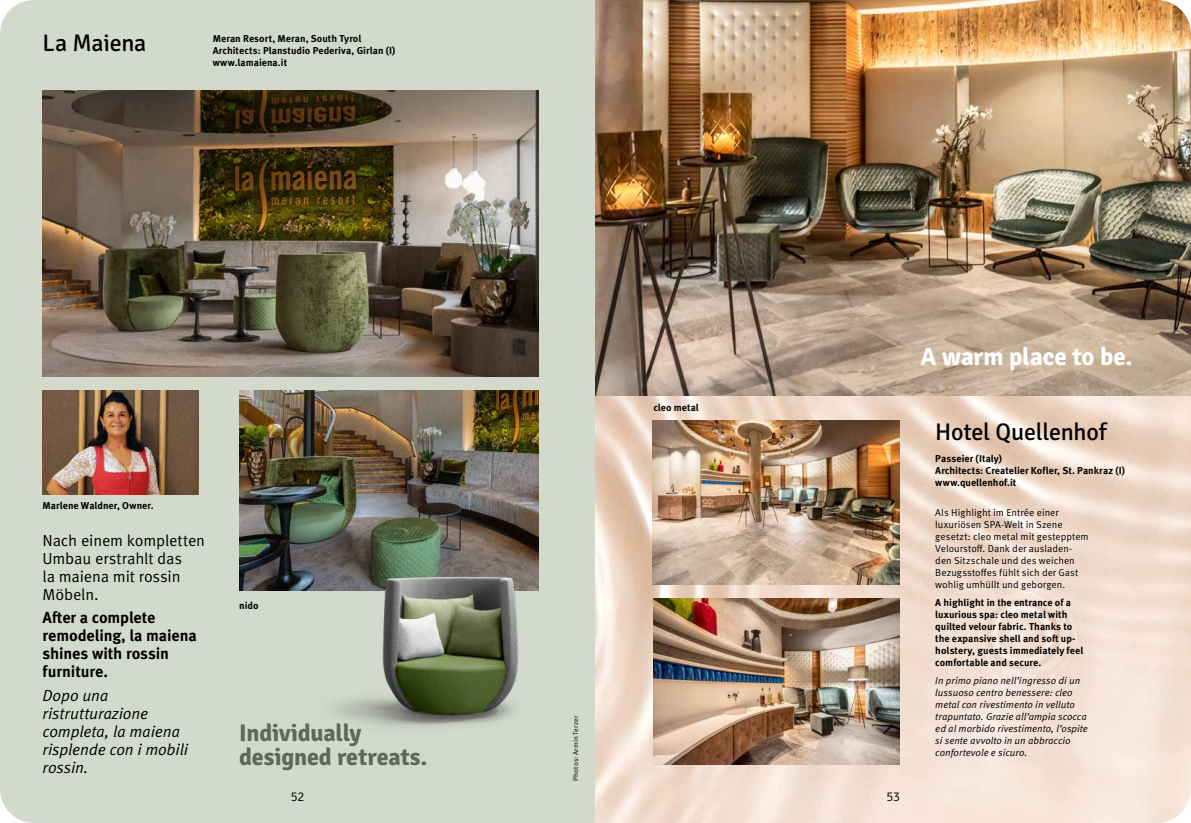
<style>
.page{position:relative;width:1191px;height:823px;background:#fff}
.page>*{position:absolute;margin:0;border:0;box-sizing:border-box;transform-origin:0 0}
.t1{font:700 25px "Signika";letter-spacing:-.005em;color:#fff}
.t2{font:700 24px/24px "Signika";letter-spacing:-.01em;color:#5d695f}
.t3{font:24px "Signika";letter-spacing:-.01em;color:#000}
.t4{font:16px/18px "Meta OT Norm Ita";letter-spacing:-.01em;color:#000}
.t5{font:16px/18px "Meta OT Norm";letter-spacing:-.01em;color:#000}
.t6{font:700 16px/18px "Meta OT";letter-spacing:-.01em;color:#000}
.t7{font:300 13px "Signika";color:#000}
.t8{font:700 10px/12px "Meta OT";color:#000}
.t9{font:10px/12px "Meta OT Norm Ita";color:#000}
.t10{font:10px/12px "Meta OT Norm";color:#000}
.t11{font:7px "Meta OT Norm";letter-spacing:.015em;color:#000}
</style>
<div class="page">
<img style="left:0;top:0;width:1191px;height:822px">
<h2 class="t3" style="left:43px;top:29px;width:105px">La Maiena</h2>
<p class="t8" style="left:213px;top:33px;width:184px">Meran Resort, Meran, South Tyrol<br>Architects: Planstudio Pederiva, Girlan (I) www.lamaiena.it</p>
<p class="t8" style="left:43px;top:499px;width:112px">Marlene Waldner, Owner.</p>
<h3 class="t5" style="left:43px;top:531px;width:164px">Nach einem kompletten<br>Umbau erstrahlt das<br>la maiena mit rossin<br>Möbeln.</h3>
<h3 class="t6" style="left:43px;top:608px;width:156px">After a complete remodeling, la maiena shines with rossin furniture.</h3>
<h3 class="t4" style="left:43px;top:686px;width:147px">Dopo una ristrutturazione completa, la maiena risplende con i mobili rossin.</h3>
<p class="t8" style="left:239px;top:599px;width:21px">nido</p>
<h2 class="t2" style="left:239px;top:720px;width:189px">Individually designed retreats.</h2>
<p class="t8" style="left:653px;top:401px;width:47px">cleo metal</p>
<p class="t11" style="left:571px;top:780px;width:66px;rotate:-90deg">Photos: Armin Terzer</p>
<h3 class="t7" style="left:291px;top:789px;width:15px">52</h3>
<h3 class="t7" style="left:886px;top:789px;width:15px">53</h3>
<h1 class="t1" style="left:920px;top:341px;width:213px">A warm place to be.</h1>
<h2 class="t3" style="left:935px;top:418px;width:173px">Hotel Quellenhof</h2>
<p class="t8" style="left:935px;top:452px;width:191px">Passeier (Italy)<br>Architects: Createlier Kofler, St. Pankraz (I) www.quellenhof.it</p>
<p class="t10" style="left:935px;top:506px;width:155px">Als Highlight im Entrée einer luxuriösen SPA-Welt in Szene gesetzt: cleo metal mit gestepptem<br>Velourstoff. Dank der ausladen&shy;den Sitzschale und des weichen<br>Bezugsstoffes fühlt sich der Gast wohlig umhüllt und geborgen.</p>
<p class="t8" style="left:935px;top:596px;width:149px">A highlight in the entrance of a luxurious spa: cleo metal with quilted velour fabric. Thanks to the expansive shell and soft up&shy;holstery, guests immediately feel comfortable and secure.</p>
<p class="t9" style="left:935px;top:674px;width:154px">In primo piano nell’ingresso di un lussuoso centro benessere: cleo metal con rivestimento in velluto trapuntato. Grazie all’ampia scocca ed al morbido rivestimento, l’ospite si sente avvolto in un abbraccio confortevole e sicuro.</p>
</div>
